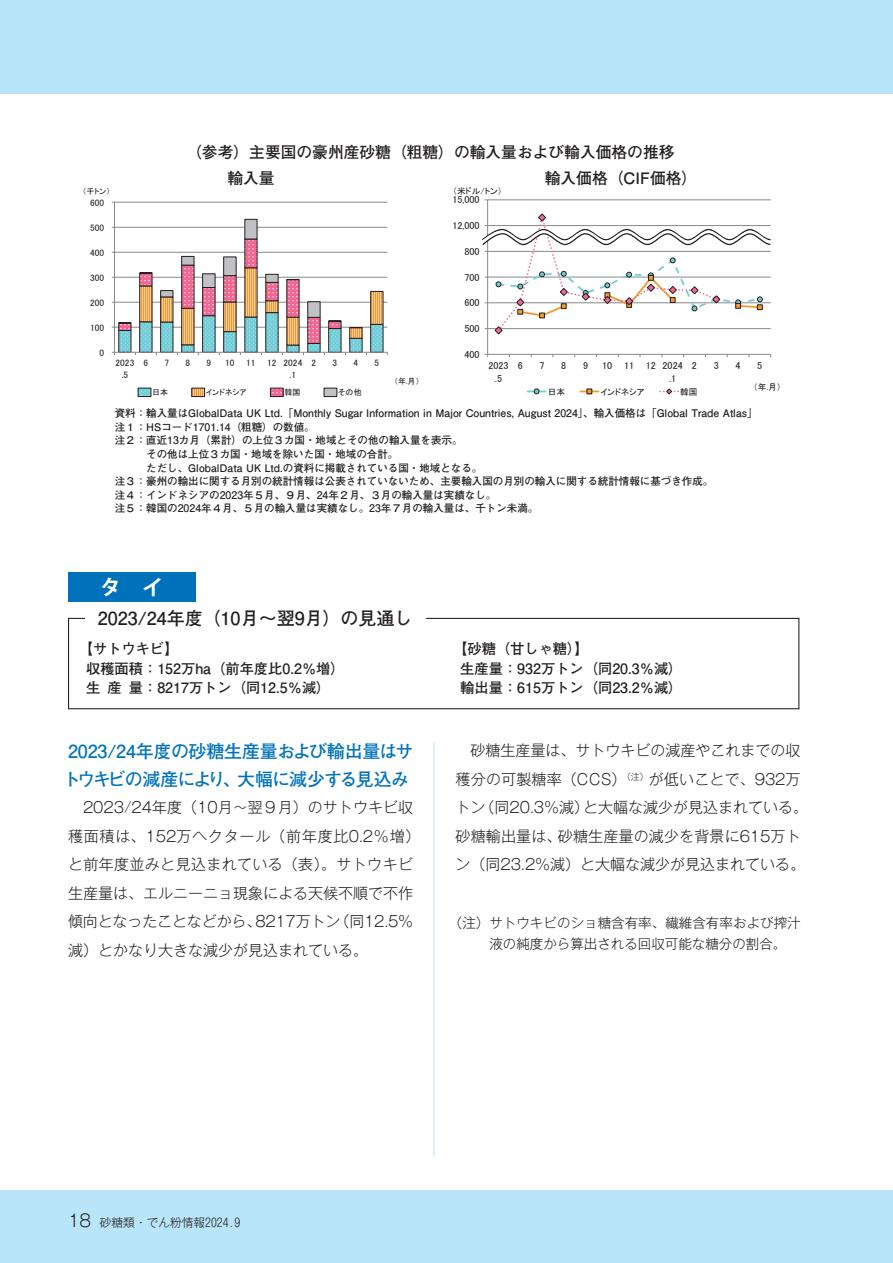
<style>
.page{position:relative;width:893px;height:1263px;background:#fff}
.page>*{position:absolute;margin:0;border:0;box-sizing:border-box;transform-origin:0 0}
.t1{font:700 21px "Koz Go Pr 6 N";color:#fff}
.t2{font:700 18px/28.5px "Futo Go B101 Pr 5";letter-spacing:-.03em;color:#0072bc}
.t3{font:700 18px "Futo Go B101 Pr 5";color:#231f20}
.t4{font:700 15.75px/25.3px "Futo Go B101 Pr 5";color:#231f20}
.t5{font:300 15px/28.5px "Gothic MB101 Pr 5";color:#231f20}
.t6{font:700 14.25px "Futo Go B101 Pr 5";color:#231f20}
.t7{font:300 13.5px/21px "Gothic MB101 Pr 5";color:#231f20}
.t8{font:300 11.7px "Gothic MB101 Pr 5";color:#231f20}
.t9{font:700 10.5px "Futo Go B101 Pr 5";color:#231f20}
.t10{font:10.05px/13px "MS P Gothic";letter-spacing:-.005em;color:#231f20;text-align:center}
.t11{font:9.3px/12.1px "MS P Gothic";color:#231f20;text-align:center}
.t12{font:8.7px "MS P Gothic";color:#231f20}
.t13{font:7.95px "MS P Gothic";letter-spacing:-.005em;color:#231f20}
.s1{font-size:16.95px}
</style>
<div class="page">
<div style="left:0;top:1191px;width:893px;height:72px;background:#b9e5fa"></div>
<div style="left:0;top:0;width:893px;height:94px;background:#b9e5fa"></div>
<hr style="left:433px;top:145px;width:1px;height:1012px;background:#b9e5fa">
<div style="left:68px;top:143px;width:733px;height:430px;background:#fff"></div>
<div style="left:68px;top:571px;width:733px;height:171px;background:#fff"></div>
<div style="left:68px;top:572px;width:128px;height:30px;background:#0072bc"></div>
<div style="left:68px;top:618px;width:731px;height:91px;border:1px solid #231f20"></div>
<div style="left:85px;top:609px;width:340px;height:18px;background:#fff"></div>
<hr style="left:114px;top:202px;width:273px;height:1px;background:#87898c">
<hr style="left:114px;top:202px;width:1px;height:150px;background:#87898c">
<svg style="left:112px;top:219px;width:276px;height:136px"></svg>
<svg style="left:140px;top:390px;width:9px;height:5px"></svg>
<div style="left:138px;top:388px;width:13px;height:9px;border:1px solid #231f20"></div>
<svg style="left:193px;top:390px;width:10px;height:5px"></svg>
<div style="left:191px;top:388px;width:14px;height:9px;border:1px solid #231f20"></div>
<svg style="left:272px;top:390px;width:9px;height:5px"></svg>
<div style="left:270px;top:388px;width:13px;height:9px;border:1px solid #231f20"></div>
<div style="left:324px;top:388px;width:13px;height:9px;background:#c0c1c4"></div>
<div style="left:324px;top:388px;width:13px;height:9px;border:1px solid #231f20"></div>
<hr style="left:488px;top:200px;width:283px;height:1px;background:#87898c">
<hr style="left:487px;top:200px;width:1px;height:154px;background:#87898c">
<hr style="left:488px;top:354px;width:283px;height:1px;background:#87898c">
<svg style="left:528px;top:389px;width:18px;height:5px"></svg>
<svg style="left:580px;top:389px;width:18px;height:5px"></svg>
<svg style="left:660px;top:388px;width:18px;height:7px"></svg>
<svg style="left:482px;top:211px;width:289px;height:124px"></svg>
<p class="t13" style="left:83px;top:187px;width:29px">（千トン）</p>
<h3 class="t4" style="left:227px;top:139px;width:449px;text-indent:-41px">（参考）主要国の豪州産砂糖（粗糖）の輸入量および輸入価格の推移輸入量</h3>
<h3 class="t4" style="left:545px;top:164px;width:154px">輸入価格（CIF価格）</h3>
<p class="t12" style="left:453px;top:186px;width:51px">（米ドル/トン）</p>
<p class="t11" style="left:90px;top:196px;width:15px">600</p>
<p class="t10" style="left:452px;top:193px;width:29px">15,000</p>
<p class="t11" style="left:90px;top:221px;width:15px">500</p>
<p class="t10" style="left:452px;top:219px;width:29px">12,000</p>
<p class="t11" style="left:90px;top:246px;width:15px">400</p>
<p class="t10" style="left:464px;top:245px;width:17px">800</p>
<p class="t11" style="left:90px;top:271px;width:15px">300</p>
<p class="t10" style="left:464px;top:271px;width:17px">700</p>
<p class="t11" style="left:90px;top:296px;width:15px">200</p>
<p class="t10" style="left:464px;top:296px;width:17px">600</p>
<p class="t11" style="left:90px;top:321px;width:15px">100</p>
<p class="t10" style="left:464px;top:322px;width:17px">500</p>
<p class="t11" style="left:100px;top:346px;width:6px">0</p>
<p class="t10" style="left:464px;top:348px;width:17px">400</p>
<p class="t11" style="left:116px;top:356px;width:20px">2023 .5</p>
<p class="t11" style="left:144px;top:356px;width:6px">6</p>
<p class="t11" style="left:165px;top:356px;width:6px">7</p>
<p class="t11" style="left:186px;top:356px;width:6px">8</p>
<p class="t11" style="left:207px;top:356px;width:6px">9</p>
<p class="t11" style="left:225px;top:356px;width:11px">10</p>
<p class="t11" style="left:246px;top:356px;width:11px">11</p>
<p class="t11" style="left:290px;top:356px;width:14px;text-align:left;text-indent:-22px">12 2024 .1</p>
<p class="t11" style="left:312px;top:356px;width:6px">2</p>
<p class="t11" style="left:333px;top:356px;width:6px">3</p>
<p class="t11" style="left:354px;top:356px;width:6px">4</p>
<p class="t11" style="left:375px;top:356px;width:6px">5</p>
<p class="t10" style="left:488px;top:358px;width:22px">2023 .5</p>
<p class="t10" style="left:518px;top:358px;width:7px">6</p>
<p class="t10" style="left:539px;top:358px;width:7px">7</p>
<p class="t10" style="left:561px;top:358px;width:7px">8</p>
<p class="t10" style="left:583px;top:358px;width:7px">9</p>
<p class="t10" style="left:669px;top:358px;width:15px;text-align:left;text-indent:-67px">10 11 12 2024 .1</p>
<p class="t10" style="left:692px;top:358px;width:7px">2</p>
<p class="t10" style="left:714px;top:358px;width:7px">3</p>
<p class="t10" style="left:735px;top:358px;width:7px">4</p>
<p class="t10" style="left:757px;top:358px;width:7px">5</p>
<p class="t13" style="left:394px;top:378px;width:27px">（年.月）</p>
<p class="t12" style="left:753px;top:383px;width:29px">（年.月）</p>
<p class="t12" style="left:548px;top:387px;width:19px">日本</p>
<p class="t12" style="left:600px;top:387px;width:46px">インドネシア</p>
<p class="t12" style="left:680px;top:387px;width:19px">韓国</p>
<p class="t9" style="left:115px;top:405px;width:644px">資料：輸入量はGlobalData UK Ltd.「Monthly Sugar Information in Major Countries, August 2024」、輸入価格は「Global Trade Atlas」</p>
<p class="t9" style="left:115px;top:419px;width:201px">注１：HSコード1701.14（粗糖）の数値。</p>
<p class="t9" style="left:115px;top:432px;width:349px">注２：直近13カ月（累計）の上位３カ国・地域とその他の輸入量を表示。</p>
<p class="t9" style="left:146px;top:446px;width:253px">その他は上位３カ国・地域を除いた国・地域の合計。</p>
<p class="t9" style="left:146px;top:459px;width:338px">ただし、GlobalData UK Ltd.の資料に掲載されている国・地域となる。</p>
<p class="t9" style="left:115px;top:473px;width:600px">注３：豪州の輸出に関する月別の統計情報は公表されていないため、主要輸入国の月別の輸入に関する統計情報に基づき作成。</p>
<p class="t9" style="left:115px;top:486px;width:383px">注４：インドネシアの2023年５月、９月、24年２月、３月の輸入量は実績なし。</p>
<p class="t9" style="left:115px;top:500px;width:425px">注５：韓国の2024年４月、５月の輸入量は実績なし。23年７月の輸入量は、千トン未満。</p>
<p class="t13" style="left:152px;top:388px;width:17px">日本</p>
<p class="t13" style="left:206px;top:388px;width:42px">インドネシア</p>
<p class="t13" style="left:285px;top:388px;width:17px">韓国</p>
<p class="t13" style="left:338px;top:388px;width:25px">その他</p>
<h1 class="t1" style="left:100px;top:575px;width:64px">タ　イ</h1>
<h2 class="t3" style="left:98px;top:604px;width:316px">2023/24年度（10月～翌9月）の見通し</h2>
<h3 class="t6" style="left:79px;top:637px;width:101px">【サトウキビ】</h3>
<h3 class="t6" style="left:453px;top:637px;width:137px">【砂糖（甘しゃ糖）】</h3>
<h3 class="t6" style="left:86px;top:657px;width:260px">収穫面積：152万ha（前年度比0.2％増）</h3>
<h3 class="t6" style="left:460px;top:657px;width:224px">生産量：932万トン（同20.3％減）</h3>
<h3 class="t6" style="left:86px;top:676px;width:246px">生産量：8217万トン（同12.5％減）</h3>
<h3 class="t6" style="left:460px;top:676px;width:224px">輸出量：615万トン（同23.2％減）</h3>
<h2 class="t2" style="left:63px;top:736px;width:352px">2023/24年度の砂糖生産量および輸出量はサトウキビの減産により、大幅に減少する見込み</h2>
<h3 class="t5" style="left:68px;top:792px;width:354px;text-indent:15px">2023/24年度（10月～翌９月）のサトウキビ収穫面積は、152万ヘクタール（前年度比0.2％増）と前年度並みと見込まれている（表）。サトウキビ生産量は、エルニーニョ現象による天候不順で不作傾向となったことなどから、8217万トン（同12.5％減）とかなり大きな減少が見込まれている。</h3>
<h3 class="t5" style="left:456px;top:735px;width:354px;text-align:center">砂糖生産量は、サトウキビの減産やこれまでの収<br>穫分の可製糖率（CCS）<sup>（注）</sup>が低いことで、932万トン（同20.3％減）と大幅な減少が見込まれている。砂糖輸出量は、砂糖生産量の減少を背景に615万トン（同23.2％減）と大幅な減少が見込まれている。</h3>
<p class="t7" style="left:489px;top:911px;width:313px;text-indent:-40px">（注）サトウキビのショ糖含有率、繊維含有率および搾汁液の純度から算出される回収可能な糖分の割合。</p>
<p class="t8" style="left:68px;top:1212px;width:174px"><span class="s1">18</span> 砂糖類・でん粉情報2024.9</p>
</div>
